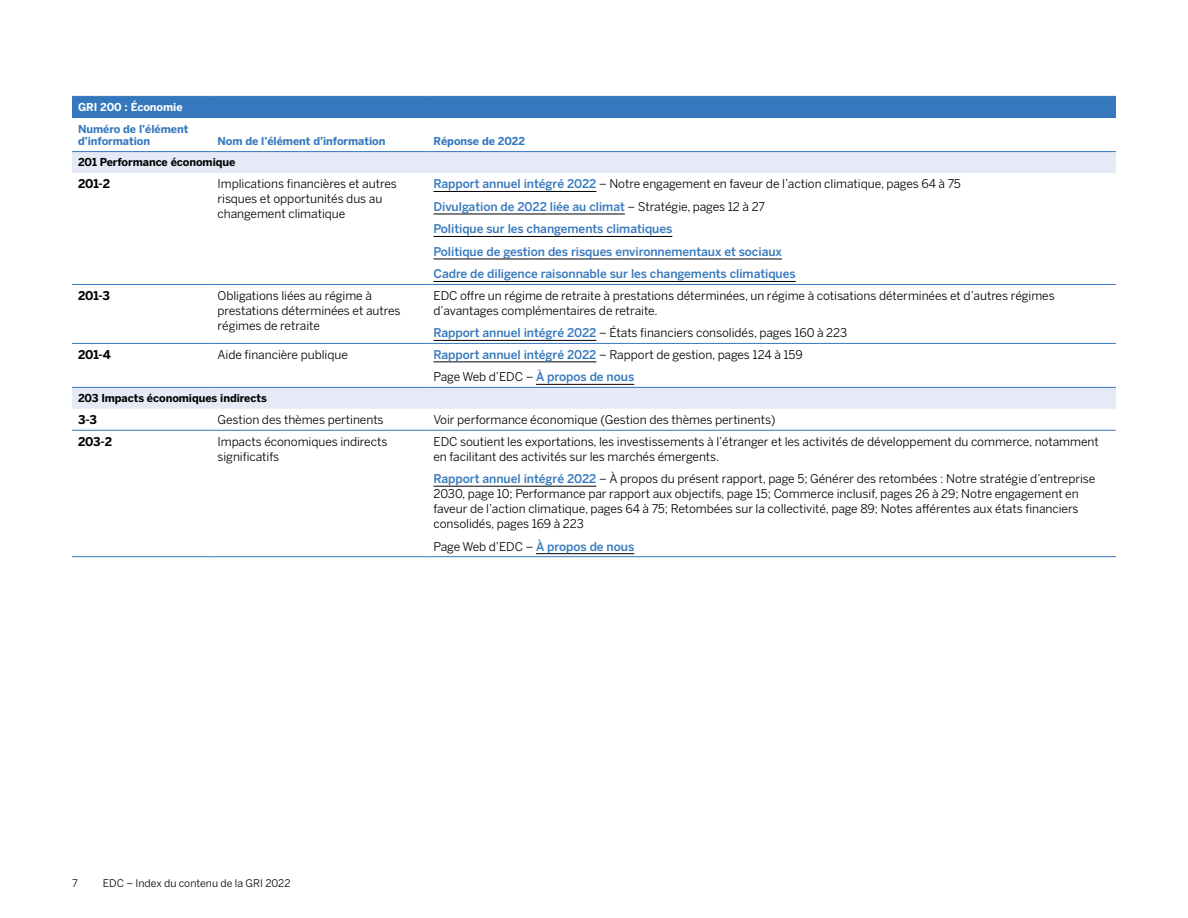
<style>
.page{position:relative;width:1188px;height:918px;background:#fff}
.page>*{position:absolute;margin:0;border:0;box-sizing:border-box;transform-origin:0 0}
.Table_Body{font:12px/15px "Benton Sans";letter-spacing:-.005em;color:#000}
.Table_Body-2{font:500 12px "Benton Sans";letter-spacing:-.005em;color:#3578bd}
.Table_Body-3{font:700 12px "Benton Sans";letter-spacing:-.015em;color:#000}
.table_title{font:700 10.8px/12px "Benton Sans";letter-spacing:-.005em;color:#3578bd}
.table_title-2{font:700 10.8px "Benton Sans";letter-spacing:-.005em;color:#000}
.table_title-3{font:700 10.8px "Benton Sans";letter-spacing:-.005em;color:#fff}
.t1{font:10.5px "Benton Sans";color:#000}
.s1{font-weight:500;color:#3578bd}
.s2{font-weight:400;color:#000}
</style>
<div class="page">
<div style="left:72px;top:97px;width:1044px;height:21px;background:#3578bd"></div>
<svg style="left:72px;top:152px;width:1044px;height:257px"></svg>
<hr style="left:72px;top:96px;width:140px;height:1px;background:#3578bd">
<hr style="left:212px;top:96px;width:216px;height:1px;background:#3578bd">
<hr style="left:428px;top:96px;width:688px;height:1px;background:#3578bd">
<hr style="left:72px;top:151px;width:140px;height:1px;background:#3578bd">
<hr style="left:212px;top:151px;width:216px;height:1px;background:#3578bd">
<hr style="left:428px;top:151px;width:688px;height:1px;background:#3578bd">
<hr style="left:72px;top:284px;width:140px;height:1px;background:#3578bd">
<hr style="left:212px;top:284px;width:216px;height:1px;background:#3578bd">
<hr style="left:428px;top:284px;width:688px;height:1px;background:#3578bd">
<hr style="left:72px;top:343px;width:140px;height:1px;background:#3578bd">
<hr style="left:212px;top:343px;width:216px;height:1px;background:#3578bd">
<hr style="left:428px;top:343px;width:688px;height:1px;background:#3578bd">
<hr style="left:72px;top:556px;width:140px;height:1px;background:#3578bd">
<hr style="left:212px;top:556px;width:216px;height:1px;background:#3578bd">
<hr style="left:428px;top:556px;width:688px;height:1px;background:#3578bd">
<hr style="left:72px;top:387px;width:140px;height:1px;background:#3578bd">
<hr style="left:212px;top:387px;width:216px;height:1px;background:#3578bd">
<hr style="left:428px;top:387px;width:688px;height:1px;background:#3578bd">
<hr style="left:72px;top:430px;width:140px;height:1px;background:#3578bd">
<hr style="left:212px;top:430px;width:216px;height:1px;background:#3578bd">
<hr style="left:428px;top:430px;width:688px;height:1px;background:#3578bd">
<hr style="left:434px;top:191px;width:162px;height:1px;background:#000">
<hr style="left:434px;top:214px;width:191px;height:1px;background:#000">
<hr style="left:434px;top:236px;width:238px;height:1px;background:#000">
<hr style="left:434px;top:259px;width:348px;height:1px;background:#000">
<hr style="left:434px;top:281px;width:362px;height:1px;background:#000">
<hr style="left:434px;top:340px;width:162px;height:1px;background:#000">
<hr style="left:434px;top:362px;width:162px;height:1px;background:#000">
<hr style="left:536px;top:384px;width:98px;height:1px;background:#000">
<hr style="left:434px;top:486px;width:162px;height:1px;background:#000">
<hr style="left:536px;top:553px;width:98px;height:1px;background:#000">
<p class="table_title-3" style="left:78px;top:101px;width:106px">GRI 200 : Économie</p>
<p class="table_title" style="left:78px;top:123px;width:112px">Numéro de l’élément d’information</p>
<p class="table_title" style="left:218px;top:135px;width:170px">Nom de l’élément d’information</p>
<p class="table_title" style="left:434px;top:135px;width:93px">Réponse de 2022</p>
<p class="table_title-2" style="left:78px;top:156px;width:159px">201 Performance économique</p>
<p class="Table_Body-3" style="left:78px;top:177px;width:34px">201-2</p>
<p class="Table_Body" style="left:218px;top:176px;width:181px">Implications financières et autres risques et opportunités dus au changement climatique</p>
<p class="Table_Body" style="left:434px;top:176px;width:529px"><span class="s1">Rapport annuel intégré 2022</span> – Notre engagement en faveur de l’action climatique, pages 64 à 75</p>
<p class="Table_Body-2" style="left:434px;top:199px;width:333px">Divulgation de 2022 liée au climat <span class="s2">– Stratégie, pages 12 à 27</span></p>
<p class="Table_Body-2" style="left:434px;top:222px;width:240px">Politique sur les changements climatiques</p>
<p class="Table_Body-2" style="left:434px;top:244px;width:350px">Politique de gestion des risques environnementaux et sociaux</p>
<p class="Table_Body-2" style="left:434px;top:267px;width:364px">Cadre de diligence raisonnable sur les changements climatiques</p>
<p class="Table_Body-3" style="left:78px;top:288px;width:34px">201-3</p>
<p class="Table_Body" style="left:218px;top:288px;width:185px">Obligations liées au régime à prestations déterminées et autres régimes de retraite</p>
<p class="Table_Body" style="left:434px;top:288px;width:623px">EDC offre un régime de retraite à prestations déterminées, un régime à cotisations déterminées et d’autres régimes d’avantages complémentaires de retraite.</p>
<p class="Table_Body" style="left:434px;top:325px;width:415px"><span class="s1">Rapport annuel intégré 2022</span> – États financiers consolidés, pages 160 à 223</p>
<p class="Table_Body-3" style="left:78px;top:347px;width:34px">201-4</p>
<p class="Table_Body" style="left:218px;top:347px;width:132px">Aide financière publique</p>
<p class="Table_Body" style="left:434px;top:347px;width:371px"><span class="s1">Rapport annuel intégré 2022</span> – Rapport de gestion, pages 124 à 159</p>
<p class="Table_Body" style="left:434px;top:369px;width:202px">Page Web d’EDC – <span class="s1">À propos de nous</span></p>
<p class="table_title-2" style="left:78px;top:392px;width:190px">203 Impacts économiques indirects</p>
<p class="Table_Body-3" style="left:78px;top:413px;width:20px">3-3</p>
<p class="Table_Body" style="left:218px;top:412px;width:168px">Gestion des thèmes pertinents</p>
<p class="Table_Body" style="left:434px;top:412px;width:344px">Voir performance économique (Gestion des thèmes pertinents)</p>
<p class="Table_Body-3" style="left:78px;top:434px;width:36px">203-2</p>
<p class="Table_Body" style="left:218px;top:434px;width:171px">Impacts économiques indirects significatifs</p>
<p class="Table_Body" style="left:434px;top:434px;width:667px">EDC soutient les exportations, les investissements à l’étranger et les activités de développement du commerce, notamment en facilitant des activités sur les marchés émergents.</p>
<p class="Table_Body" style="left:434px;top:471px;width:663px"><span class="s1">Rapport annuel intégré 2022</span> – À propos du présent rapport, page 5; Générer des retombées : Notre stratégie d’entreprise 2030, page 10; Performance par rapport aux objectifs, page 15; Commerce inclusif, pages 26 à 29; Notre engagement en faveur de l’action climatique, pages 64 à 75; Retombées sur la collectivité, page 89; Notes afférentes aux états financiers consolidés, pages 169 à 223</p>
<p class="Table_Body" style="left:434px;top:539px;width:202px">Page Web d’EDC – <span class="s1">À propos de nous</span></p>
<p class="t1" style="left:72px;top:877px;width:7px">7</p>
<p class="t1" style="left:103px;top:877px;width:189px">EDC – Index du contenu de la GRI 2022</p>
</div>
